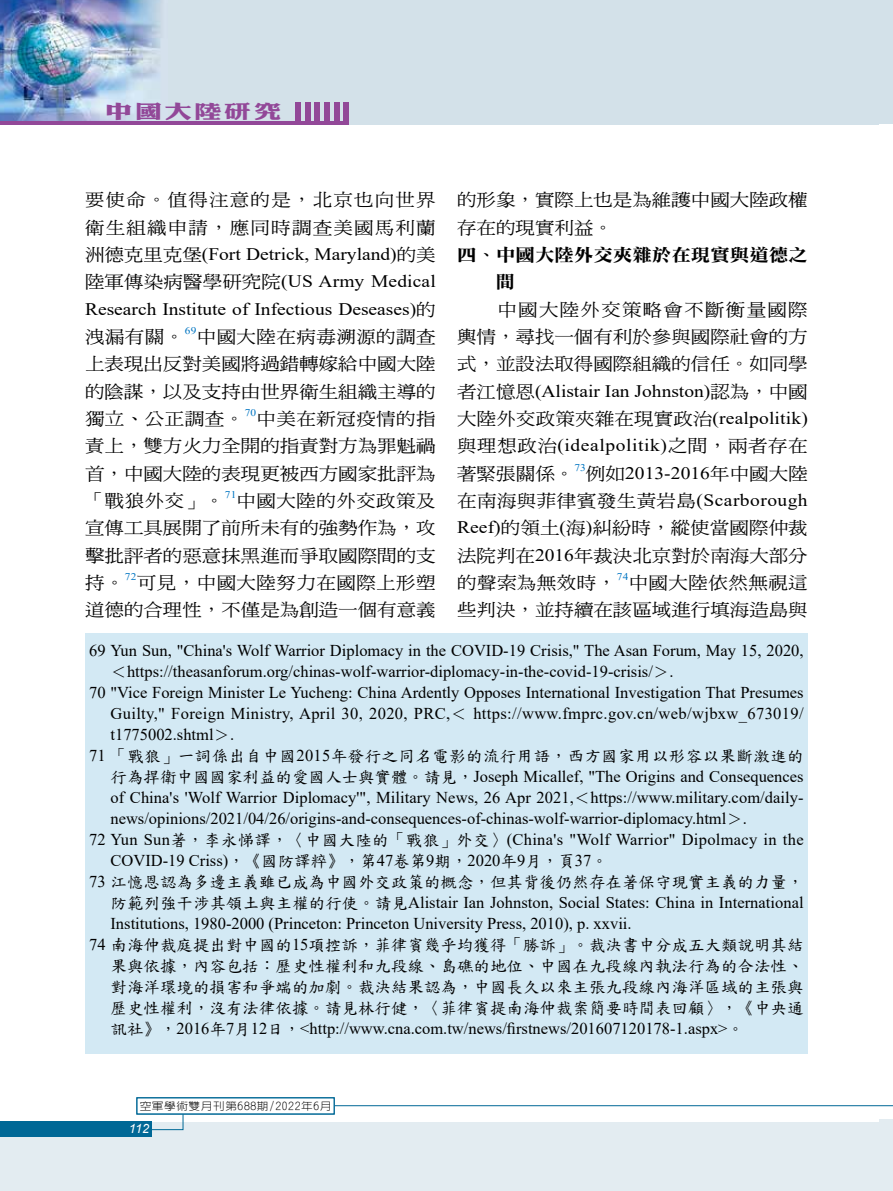
<style>
.page{position:relative;width:893px;height:1191px;background:#fff}
.page>*{position:absolute;margin:0;border:0;box-sizing:border-box;transform-origin:0 0}
.t1{font:17.55px/27.3px "DF Ming W5 WIN BF";color:#000;text-align:justify;scale:1.11 1}
.t2{font:17.55px/27.3px "Times New Roman";color:#000;text-align:justify;scale:1.11 1}
.t3{font:17.55px/27.3px "DF Ming W5 WIN BF";letter-spacing:.065em;color:#000;scale:1.11 1}
.t4{font:17.55px "Times New Roman";letter-spacing:.03em;color:#000;scale:1.11 1}
.t5{font:17.55px/27.3px "DF Li Song W7 WINP BF";color:#000;scale:1.11 1}
.t6{font:16.5px/21px "Times New Roman";color:#000}
.t7{font:16.5px/21px "DF Kai Shu SB Estd BF";color:#000;text-align:justify}
.t8{font:16.5px "Times New Roman";letter-spacing:.02em;color:#000}
.t9{font:16.5px "DF Kai Shu SB Estd BF";letter-spacing:.025em;color:#000}
.t10{font:italic 12.75px "Arial";color:#fff}
.t11{font:300 10.5px "Lin Gothic";letter-spacing:.05em;color:#000;scale:1.11 1}
.t12{font:10.2px "Times New Roman";letter-spacing:.025em;color:#0075c2;scale:1.11 1}
.s1{font-family:"DF Kai Shu SB Estd BF"}
.s2{font-family:"DF Ming W5 WIN BF"}
.s3{font-family:"Times New Roman"}
</style>
<div class="page">
<div style="left:0;top:0;width:893px;height:125px;background:#d3e1e9"></div>
<div style="left:0;top:1122px;width:893px;height:69px;background:#e3ecf1"></div>
<img style="left:0;top:0;width:161px;height:121px">
<div style="left:344px;top:102px;width:5px;height:23px;background:#924898"></div>
<div style="left:334px;top:102px;width:5px;height:23px;background:#924898"></div>
<div style="left:324px;top:102px;width:6px;height:23px;background:#924898"></div>
<div style="left:315px;top:102px;width:5px;height:23px;background:#924898"></div>
<div style="left:305px;top:102px;width:5px;height:23px;background:#924898"></div>
<div style="left:295px;top:102px;width:6px;height:23px;background:#924898"></div>
<hr style="left:0;top:121px;width:344px;height:4px;background:#924898">
<div style="left:879px;top:0;width:14px;height:1191px;background:#fff"></div>
<div style="left:879px;top:0;width:14px;height:124px;background:#d3e1e9"></div>
<div style="left:879px;top:1119px;width:14px;height:72px;background:#e3ecf1"></div>
<div style="left:85px;top:634px;width:723px;height:420px;background:#d3e9f4"></div>
<hr style="left:335px;top:1105px;width:558px;height:1px;background:#006896">
<svg style="left:149px;top:1114px;width:35px;height:16px"></svg>
<div style="left:0;top:1121px;width:152px;height:15px;background:#006896"></div>
<div style="left:136px;top:1097px;width:199px;height:17px;border:1px solid #006896"></div>
<svg style="left:107px;top:102px;width:54px;height:18px"></svg>
<p class="t3" style="left:85px;top:186px;width:317px">要使命<span class="s1">。</span>值得注意的是<span class="s1">，</span>北京也向世界衛生組織申請<span class="s1">，</span>應同時調查美國馬利蘭</p>
<p class="t2" style="left:85px;top:240px;width:317px"><span class="s2">洲德克里克堡</span>(Fort Detrick, Maryland)<span class="s2">的美陸軍傳染病醫學研究院</span>(US Army Medical Research Institute of Infectious Deseases)<span class="s2">的</span></p>
<p class="t1" style="left:85px;top:323px;width:91px">洩漏有關<span class="s1">。</span></p>
<p class="t12" style="left:185px;top:323px;width:12px">69</p>
<p class="t1" style="left:457px;top:186px;width:317px">的形象<span class="s1">，</span>實際上也是為維護中國大陸政權存在的現實利益<span class="s1">。</span></p>
<p class="t5" style="left:495px;top:241px;width:283px;text-indent:-38px">四<span class="s1">、</span>中國大陸外交夾雜於在現實與道德之間</p>
<p class="t1" style="left:457px;top:296px;width:317px;text-indent:40px">中國大陸外交策略會不斷衡量國際輿情<span class="s1">，</span>尋找一個有利於參與國際社會的方式<span class="s1">，</span>並設法取得國際組織的信任<span class="s1">。</span>如同學</p>
<p class="t2" style="left:457px;top:376px;width:317px"><span class="s2">者江憶恩</span>(Alistair Ian Johnston)<span class="s2">認為</span><span class="s1">，</span><span class="s2">中國</span></p>
<p class="t1" style="left:457px;top:405px;width:317px">大陸外交政策夾雜在現實政治<span class="s3">(realpolitik)</span></p>
<p class="t4" style="left:457px;top:433px;width:317px"><span class="s2">與理想政治</span>(idealpolitik)<span class="s2">之間</span><span class="s1">，</span><span class="s2">兩者存在</span></p>
<p class="t1" style="left:457px;top:460px;width:107px">著緊張關係<span class="s1">。</span></p>
<p class="t12" style="left:574px;top:460px;width:12px">73</p>
<p class="t2" style="left:586px;top:458px;width:201px"><span class="s2">例如</span>2013-2016<span class="s2">年中國大陸</span></p>
<p class="t1" style="left:457px;top:487px;width:317px">在南海與菲律賓發生黃岩島<span class="s3">(Scarborough Reef)</span>的領土<span class="s3">(</span>海<span class="s3">)</span>糾紛時<span class="s1">，</span>縱使當國際仲裁法院判在<span class="s3">2016</span>年裁決北京對於南海大部分的聲索為無效時<span class="s1">，</span></p>
<p class="t1" style="left:85px;top:323px;width:317px;text-indent:112px">中國大陸在病毒溯源的調查上表現出反對美國將過錯轉嫁給中國大陸的陰謀<span class="s1">，</span>以及支持由世界衛生組織主導的獨立<span class="s1">、</span>公正調查<span class="s1">。</span></p>
<p class="t12" style="left:245px;top:405px;width:12px">70</p>
<p class="t1" style="left:85px;top:405px;width:317px;text-indent:172px">中美在新冠疫情的指責上<span class="s1">，</span>雙方火力全開的指責對方為罪魁禍首<span class="s1">，</span>中國大陸的表現更被西方國家批評為<span class="s1">「</span>戰狼外交<span class="s1">」。</span></p>
<p class="t12" style="left:225px;top:487px;width:12px">71</p>
<p class="t1" style="left:85px;top:487px;width:317px;text-indent:152px">中國大陸的外交政策及宣傳工具展開了前所未有的強勢作為<span class="s1">，</span>攻擊批評者的惡意抹黑進而爭取國際間的支持<span class="s1">。</span></p>
<p class="t12" style="left:617px;top:569px;width:12px">74</p>
<p class="t12" style="left:125px;top:569px;width:12px">72</p>
<p class="t1" style="left:457px;top:569px;width:317px;text-align:right">中國大陸依然無視這<br>些判決<span class="s1">，</span>並持續在該區域進行填海造島與</p>
<p class="t6" style="left:89px;top:639px;width:716px">69 Yun Sun, "China's Wolf Warrior Diplomacy in the COVID-19 Crisis," The Asan Forum, May 15, 2020,</p>
<p class="t6" style="left:111px;top:660px;width:564px"><span class="s1">＜</span>https://theasanforum.org/chinas-wolf-warrior-diplomacy-in-the-covid-19-crisis/<span class="s1">＞</span>.</p>
<p class="t6" style="left:89px;top:681px;width:716px">70 "Vice Foreign Minister Le Yucheng: China Ardently Opposes International Investigation That Presumes</p>
<p class="t8" style="left:111px;top:702px;width:695px">Guilty," Foreign Ministry, April 30, 2020, PRC,<span class="s1">＜</span> https://www.fmprc.gov.cn/web/wjbxw_673019/</p>
<p class="t6" style="left:111px;top:723px;width:125px">t1775002.shtml<span class="s1">＞</span>.</p>
<p class="t9" style="left:89px;top:747px;width:725px"><span class="s3">71</span> 「戰狼」一詞係出自中國<span class="s3">2015</span>年發行之同名電影的流行用語，西方國家用以形容以果斷激進的</p>
<p class="t6" style="left:110px;top:765px;width:695px"><span class="s1">行為捍衛中國國家利益的愛國人士與實體。請見，</span>Joseph Micallef, "The Origins and Consequences</p>
<p class="t6" style="left:110px;top:786px;width:695px">of China's 'Wolf Warrior Diplomacy'", Military News, 26 Apr 2021,<span class="s1">＜</span>https://www.military.com/daily-</p>
<p class="t6" style="left:110px;top:807px;width:638px">news/opinions/2021/04/26/origins-and-consequences-of-chinas-wolf-warrior-diplomacy.html<span class="s1">＞</span>.</p>
<p class="t8" style="left:89px;top:828px;width:716px">72 Yun Sun<span class="s1">著，李永悌譯，〈中國大陸的「戰狼」外交〉</span>(China's "Wolf Warrior" Dipolmacy in the</p>
<p class="t6" style="left:110px;top:849px;width:499px">COVID-19 Criss)<span class="s1">，《國防譯粹》，第</span>47<span class="s1">卷第</span>9<span class="s1">期，</span>2020<span class="s1">年</span>9<span class="s1">月，頁</span>37<span class="s1">。</span></p>
<p class="t7" style="left:89px;top:871px;width:716px"><span class="s3">73</span> 江憶恩認為多邊主義雖已成為中國外交政策的概念，但其背後仍然存在著保守現實主義的力量，</p>
<p class="t6" style="left:110px;top:891px;width:695px"><span class="s1">防範列強干涉其領土與主權的行使。請見</span>Alistair Ian Johnston, Social States: China in International<br>Institutions, 1980-2000 (Princeton: Princeton University Press, 2010), p. xxvii.</p>
<p class="t7" style="left:110px;top:934px;width:695px;text-indent:-21px"><span class="s3">74</span> 南海仲裁庭提出對中國的<span class="s3">15</span>項控訴，菲律賓幾乎均獲得「勝訴」。裁決書中分成五大類說明其結果與依據，內容包括：歷史性權利和九段線、島礁的地位、中國在九段線內執法行為的合法性、對海洋環境的損害和爭端的加劇。裁決結果認為，中國長久以來主張九段線內海洋區域的主張與歷史性權利，沒有法律依據。請見林行健，〈菲律賓提南海仲裁案簡要時間表回顧〉，《中央通</p>
<p class="t6" style="left:110px;top:1017px;width:635px"><span class="s1">訊社》，</span>2016<span class="s1">年</span>7<span class="s1">月</span>12<span class="s1">日，</span>&lt;http://www.cna.com.tw/news/firstnews/201607120178-1.aspx&gt;<span class="s1">。</span></p>
<p class="t1" style="left:85px;top:569px;width:317px;text-align:right">可見<span class="s1">，</span>中國大陸努力在國際上形塑<br>道德的合理性<span class="s1">，</span>不僅是為創造一個有意義</p>
<p class="t11" style="left:140px;top:1100px;width:174px">空軍學術雙月刊第688期/2022年6月</p>
<p class="t10" style="left:129px;top:1120px;width:22px">112</p>
</div>
